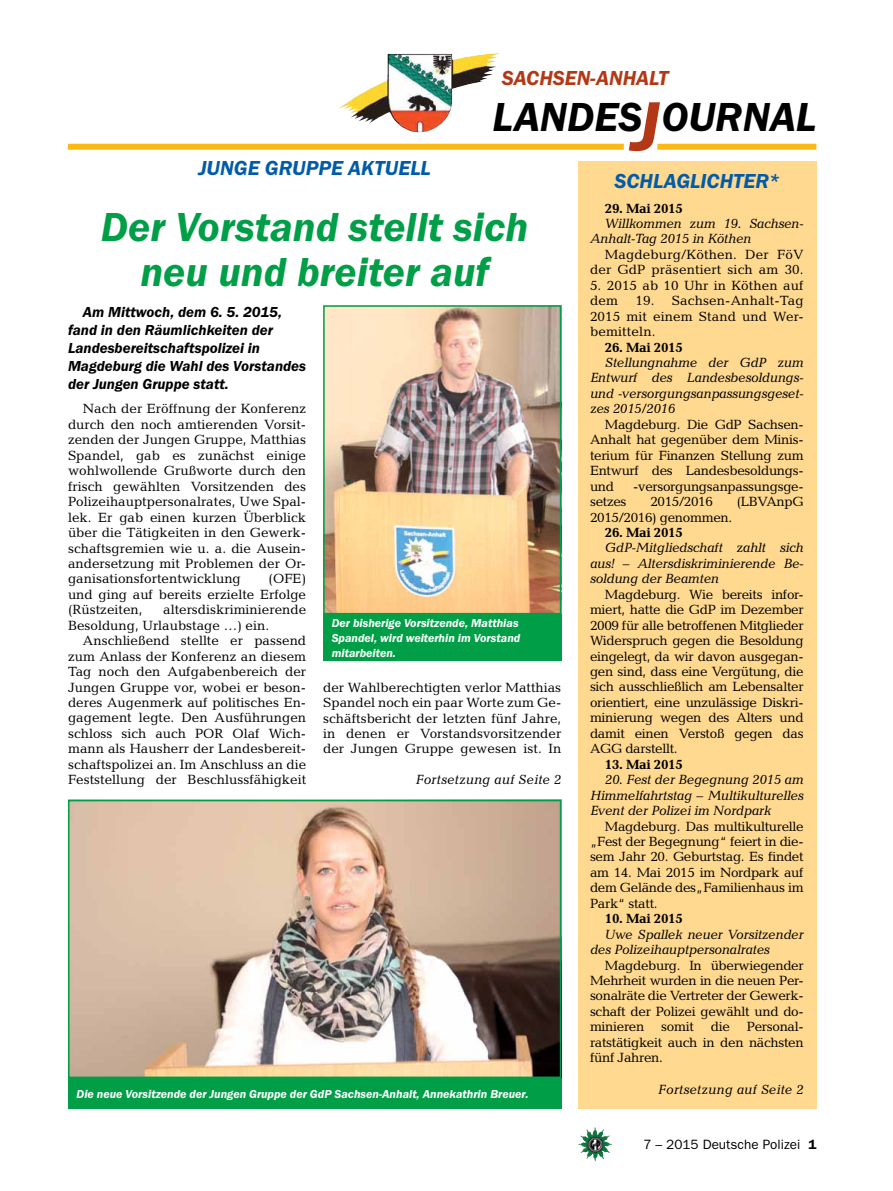
<style>
.page{position:relative;width:893px;height:1191px;background:#fff}
.page>*{position:absolute;margin:0;border:0;box-sizing:border-box;transform-origin:0 0}
.t1{font:italic 600 42px/45px "Franklin Gothic Itc T";color:#009f47;text-align:center}
.t2{font:italic 600 42px "Franklin Gothic Itc T";color:#000}
.t3{font:italic 600 21px "Franklin Gothic Itc T";color:#005baa}
.t4{font:italic 600 21px "Franklin Gothic Itc T";color:#b33916}
.t5{font:italic 600 15px/18px "Franklin Gothic Itc T";color:#000}
.t6{font:13.5px/15.5px "Candida";color:#000;text-align:justify}
.t7{font:italic 13.5px/15.5px "Candida";letter-spacing:-.025em;color:#000;text-align:justify}
.t8{font:13.5px "Candida";letter-spacing:-.025em;color:#000}
.t9{font:700 13.5px "Candida";letter-spacing:-.025em;color:#000}
.t10{font:italic 13.5px "Candida";color:#000}
.t11{font:13.5px "Franklin Gothic";color:#000}
.t12{font:italic 600 12px/15px "Franklin Gothic Itc T";color:#fff}
.s1{font-size:72px;color:#b33916}
.s2{font-weight:600}
</style>
<div class="page">
<img style="left:578px;top:1127px;width:17px;height:25px">
<div style="left:578px;top:162px;width:238px;height:947px;background:#ffd990"></div>
<img style="left:339px;top:53px;width:158px;height:55px">
<div style="left:657px;top:144px;width:159px;height:6px;background:#fdb913"></div>
<div style="left:68px;top:144px;width:556px;height:6px;background:#fdb913"></div>
<img style="left:326px;top:308px;width:232px;height:303px">
<div style="left:323px;top:305px;width:238px;height:309px;border:2px solid #009f47"></div>
<div style="left:323px;top:614px;width:238px;height:47px;background:#009f47"></div>
<img style="left:71px;top:803px;width:487px;height:272px">
<div style="left:68px;top:800px;width:493px;height:278px;border:2px solid #009f47"></div>
<div style="left:68px;top:1078px;width:493px;height:31px;background:#009f47"></div>
<h2 class="t4" style="left:502px;top:66px;width:134px">SACHSEN-ANHALT</h2>
<h1 class="t2" style="left:492px;top:93px;width:302px">LANDES<span class="s1">J</span>OURNAL</h1>
<h2 class="t3" style="left:198px;top:156px;width:234px">Junge Gruppe Aktuell</h2>
<h1 class="t1" style="left:101px;top:203px;width:429px">Der Vorstand stellt sich neu und breiter auf</h1>
<p class="t5" style="left:68px;top:302px;width:240px;text-indent:15px">Am Mittwoch, dem 6. 5. 2015, fand in den Räumlichkeiten der<br>Landesbereitschaftspolizei in<br>Magdeburg die Wahl des Vorstandes der Jungen Gruppe statt.</p>
<p class="t6" style="left:68px;top:401px;width:240px;text-indent:15px">Nach der Eröffnung der Konferenz durch den noch amtierenden Vorsit&shy;zenden der Jungen Gruppe, Matthias Spandel, gab es zunächst einige wohlwollende Grußworte durch den frisch gewählten Vorsitzenden des Polizeihauptpersonalrates, Uwe Spal&shy;lek. Er gab einen kurzen Überblick über die Tätigkeiten in den Gewerk&shy;schaftsgremien wie u. a. die Ausein&shy;andersetzung mit Problemen der Or&shy;ganisationsfortentwicklung</p>
<p class="t6" style="left:68px;top:571px;width:240px;text-indent:201px">(OFE) und ging auf bereits erzielte Erfolge (Rüstzeiten,</p>
<p class="t6" style="left:68px;top:602px;width:240px;text-indent:95px">altersdiskriminierende<br>Besoldung, Urlaubstage …) ein.</p>
<p class="t6" style="left:68px;top:633px;width:240px;text-indent:15px">Anschließend stellte er passend zum Anlass der Konferenz an diesem Tag noch den Aufgabenbereich der Jungen Gruppe vor, wobei er beson&shy;deres Augenmerk auf politisches En&shy;gagement legte. Den Ausführungen schloss sich auch POR Olaf Wich&shy;mann als Hausherr der Landesbereit&shy;schaftspolizei an. Im Anschluss an die Feststellung der Beschlussfähigkeit</p>
<p class="t12" style="left:332px;top:615px;width:190px">Der bisherige Vorsitzende, Matthias<br>Spandel, wird weiterhin im Vorstand mitarbeiten.</p>
<p class="t6" style="left:323px;top:679px;width:240px">der Wahlberechtigten verlor Matthias Spandel noch ein paar Worte zum Ge&shy;schäftsbericht der letzten fünf Jahre, in denen er Vorstandsvorsitzender der Jungen Gruppe gewesen ist. In</p>
<p class="t10" style="left:416px;top:772px;width:147px">Fortsetzung auf Seite 2</p>
<p class="t12" style="left:77px;top:1085px;width:453px">Die neue Vorsitzende der Jungen Gruppe der GdP Sachsen-Anhalt, Annekathrin Breuer.</p>
<h2 class="t3" style="left:614px;top:169px;width:166px">Schlaglichter*</h2>
<p class="t9" style="left:605px;top:200px;width:80px">29. Mai 2015</p>
<p class="t7" style="left:590px;top:215px;width:215px;text-indent:15px">Willkommen zum 19. Sachsen-<br>Anhalt-Tag 2015 in Köthen</p>
<p class="t6" style="left:590px;top:247px;width:215px;text-align:right">Magdeburg/Köthen. Der FöV der GdP präsentiert sich am 30.</p>
<p class="t6" style="left:590px;top:277px;width:215px">5. 2015 ab 10 Uhr in Köthen auf dem</p>
<p class="t6" style="left:590px;top:293px;width:215px;text-indent:45px">19. Sachsen-Anhalt-Tag 2015 mit einem Stand und Wer&shy;bemitteln.</p>
<p class="t9" style="left:605px;top:339px;width:80px">26. Mai 2015</p>
<p class="t7" style="left:590px;top:354px;width:215px;text-indent:15px">Stellungnahme der GdP zum Entwurf des Landesbesoldungs&shy;und -versorgungsanpassungsgeset&shy;zes 2015/2016</p>
<p class="t6" style="left:590px;top:416px;width:215px;text-indent:15px">Magdeburg. Die GdP Sachsen-Anhalt hat gegenüber dem Minis&shy;terium für Finanzen Stellung zum Entwurf des Landesbesoldungs&shy;und</p>
<p class="t8" style="left:633px;top:478px;width:172px">-versorgungsanpassungsge-</p>
<p class="t6" style="left:590px;top:494px;width:38px">setzes</p>
<p class="t8" style="left:650px;top:494px;width:64px">2015/2016</p>
<p class="t8" style="left:737px;top:494px;width:68px">(LBVAnpG</p>
<p class="t8" style="left:590px;top:509px;width:144px">2015/2016) genommen.</p>
<p class="t9" style="left:605px;top:524px;width:80px">26. Mai 2015</p>
<p class="t7" style="left:590px;top:540px;width:215px;text-indent:15px">GdP-Mitgliedschaft zahlt sich aus! – Altersdiskriminierende Be&shy;soldung der Beamten</p>
<p class="t6" style="left:590px;top:586px;width:215px;text-indent:15px">Magdeburg. Wie bereits infor&shy;miert, hatte die GdP im Dezember 2009 für alle betroffenen Mitglieder Widerspruch gegen die Besoldung eingelegt, da wir davon ausgegan&shy;gen sind, dass eine Vergütung, die sich ausschließlich am Lebensalter orientiert, eine unzulässige Diskri&shy;minierung wegen des Alters und damit einen Verstoß gegen das AGG darstellt.</p>
<p class="t9" style="left:605px;top:756px;width:80px">13. Mai 2015</p>
<p class="t7" style="left:590px;top:771px;width:215px;text-indent:15px">20. Fest der Begegnung 2015 am Himmelfahrtstag – Multikulturelles Event der Polizei im Nordpark</p>
<p class="t6" style="left:590px;top:818px;width:215px;text-indent:15px">Magdeburg. Das multikulturelle „Fest der Begegnung“ feiert in die&shy;sem Jahr 20. Geburtstag. Es findet am 14. Mai 2015 im Nordpark auf dem Gelände des„Familienhaus im Park“ statt.</p>
<p class="t9" style="left:605px;top:911px;width:80px">10. Mai 2015</p>
<p class="t7" style="left:590px;top:926px;width:215px;text-indent:15px">Uwe Spallek neuer Vorsitzender des Polizeihauptpersonalrates</p>
<p class="t6" style="left:590px;top:957px;width:215px;text-indent:15px">Magdeburg. In überwiegender Mehrheit wurden in die neuen Per&shy;sonalräte die Vertreter der Gewerk&shy;schaft der Polizei gewählt und do&shy;minieren</p>
<p class="t6" style="left:590px;top:1019px;width:215px;text-indent:157px">Personal&shy;ratstätigkeit auch in den nächsten fünf Jahren.</p>
<p class="t6" style="left:661px;top:1019px;width:34px">somit</p>
<p class="t6" style="left:711px;top:1019px;width:21px">die</p>
<p class="t10" style="left:658px;top:1081px;width:147px">Fortsetzung auf Seite 2</p>
<p class="t11" style="left:643px;top:1136px;width:175px">7 – 2015 Deutsche Polizei <span class="s2">1</span></p>
</div>
